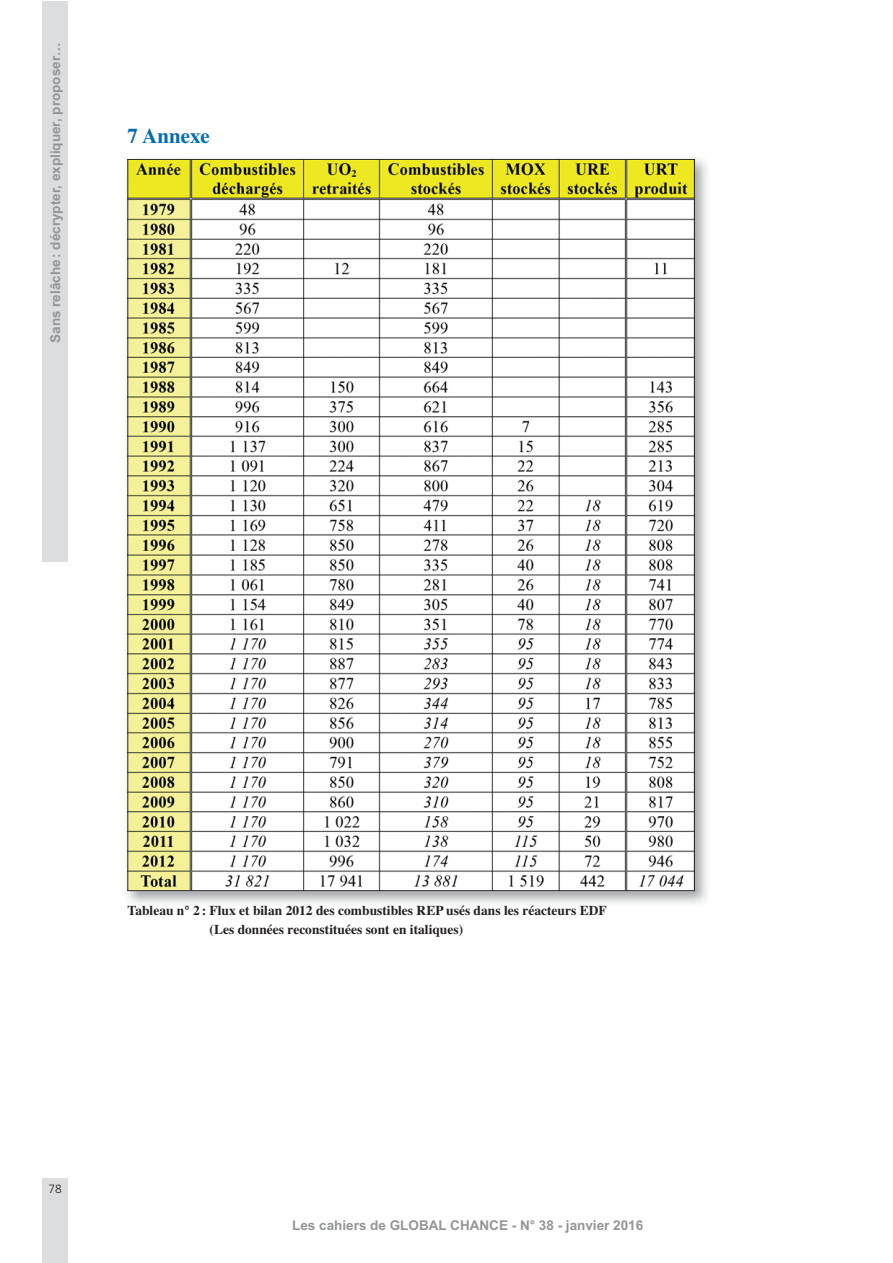
<style>
.page{position:relative;width:893px;height:1263px;background:#fff}
.page>*{position:absolute;margin:0;border:0;box-sizing:border-box;transform-origin:0 0}
.t1{font:700 21px "Times";color:#006bb6}
.t2{font:700 13.5px/19.5px "Times";color:#231f20}
.t3{font:700 13.5px "Arial";color:#939598}
.t4{font:300 12px "Frutiger";color:#231f20}
</style>
<div class="page">
<div style="left:43px;top:1px;width:25px;height:560px;background:#dcddde"></div>
<div style="left:43px;top:1178px;width:25px;height:85px;background:#dcddde"></div>
<img style="left:127px;top:158px;width:580px;height:746px">
<svg style="left:128px;top:159px;width:567px;height:732px"></svg>
<p class="t3" style="left:47px;top:343px;width:302px;rotate:-90deg">Sans relâche : décrypter, expliquer, proposer…</p>
<h1 class="t1" style="left:128px;top:116px;width:84px">7 Annexe</h1>
<p class="t2" style="left:210px;top:899px;width:399px;text-indent:-82px">Tableau n° 2 : Flux et bilan 2012 des combustibles REP usés dans les réacteurs EDF (Les données reconstituées sont en italiques)</p>
<p class="t4" style="left:49px;top:1182px;width:15px">78</p>
<p class="t3" style="left:292px;top:1217px;width:353px">Les cahiers de GLOBAL CHANCE - N° 38 - janvier 2016</p>
</div>
